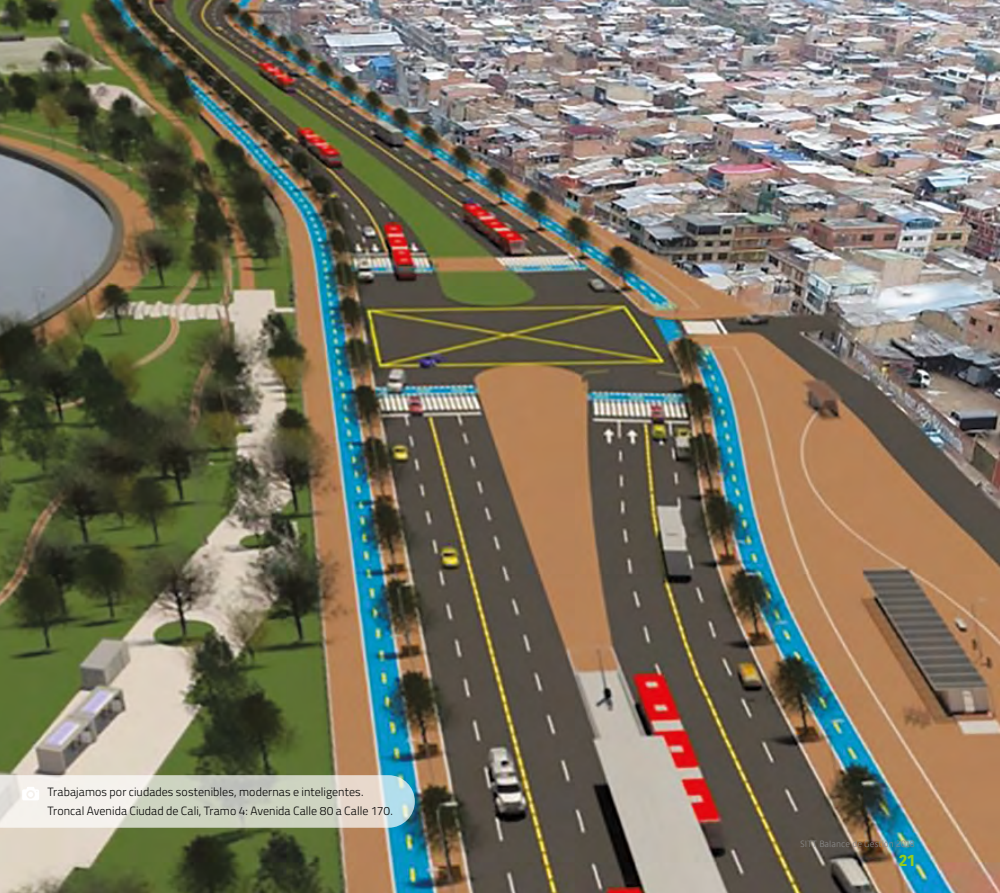
<style>
.page{position:relative;width:1000px;height:893px;background:#fff}
.page>*{position:absolute;margin:0;border:0;box-sizing:border-box;transform-origin:0 0}
.t1{font:700 16.5px "Kohinoor Telugu";color:#95cd1f}
.t2{font:300 12px/19.2px "Titillium";letter-spacing:.005em;color:#000}
.t3{font:300 9px "Alwyn New Rounded";color:#878787}
</style>
<div class="page">
<img style="left:0;top:0;width:999px;height:893px">
<svg style="left:0;top:775px;width:415px;height:53px;background:#d7dbd1"></svg>
<p class="t2" style="left:48px;top:781px;width:346px">Trabajamos por ciudades sostenibles, modernas e inteligentes.<br>Troncal Avenida Ciudad de Cali, Tramo 4: Avenida Calle 80 a Calle 170.</p>
<p class="t3" style="left:799px;top:838px;width:116px">SITT Balance de Gestión 2018</p>
<h1 class="t1" style="left:898px;top:851px;width:17px">21</h1>
</div>
